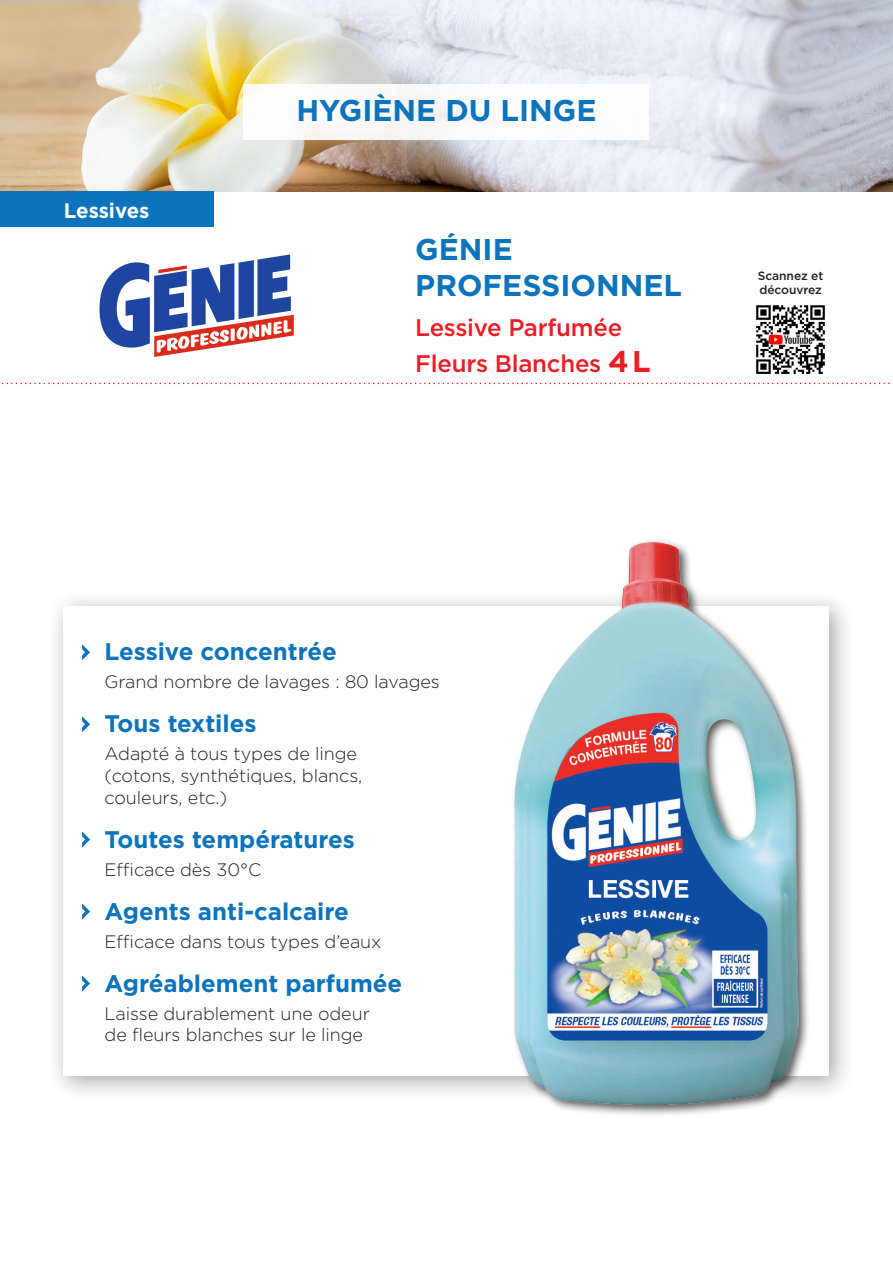
<style>
.page{position:relative;width:893px;height:1263px;background:#fff}
.page>*{position:absolute;margin:0;border:0;box-sizing:border-box;transform-origin:0 0}
.t1{font:700 30px/36px "Gotham";color:#0c74bc}
.t2{font:700 24px "Gotham";color:#0c74bc}
.t3{font:500 24px/36px "Gotham";letter-spacing:-.01em;color:#ee1d23}
.t4{font:700 21px "Gotham";color:#fff}
.t5{font:300 18px/21.6px "Gotham";letter-spacing:-.005em;color:#231f20}
.t6{font:500 12px/14.4px "Gotham";letter-spacing:-.005em;color:#231f20}
.s1{font-weight:700;font-size:30px}
</style>
<div class="page">
<img style="left:0;top:0;width:893px;height:191px">
<svg style="left:1px;top:383px;width:892px;height:1px"></svg>
<div style="left:47px;top:589px;width:808px;height:513px;background:#231f20;opacity:.4"></div>
<div style="left:64px;top:606px;width:765px;height:470px;background:#fff"></div>
<div style="left:511px;top:538px;width:299px;height:579px;background:#231f20;opacity:.75"></div>
<img style="left:515px;top:542px;width:283px;height:562px">
<svg style="left:82px;top:644px;width:8px;height:16px"></svg>
<svg style="left:82px;top:716px;width:8px;height:16px"></svg>
<svg style="left:82px;top:831px;width:8px;height:16px"></svg>
<svg style="left:82px;top:903px;width:8px;height:16px"></svg>
<svg style="left:82px;top:975px;width:8px;height:16px"></svg>
<div style="left:244px;top:84px;width:405px;height:56px;background:#fff"></div>
<svg style="left:99px;top:254px;width:195px;height:103px"></svg>
<div style="left:0;top:191px;width:214px;height:36px;background:#0c74bc"></div>
<img style="left:756px;top:305px;width:69px;height:69px">
<p class="t4" style="left:64px;top:196px;width:87px">Lessives</p>
<h1 class="t1" style="left:296px;top:92px;width:302px">HYGIÈNE DU LINGE</h1>
<h1 class="t1" style="left:415px;top:231px;width:268px">GÉNIE<br>PROFESSIONNEL</h1>
<h2 class="t3" style="left:415px;top:310px;width:237px">Lessive Parfumée<br>Fleurs Blanches <span class="s1">4 L</span></h2>
<p class="t6" style="left:758px;top:268px;width:67px">Scannez et découvrez</p>
<h2 class="t2" style="left:105px;top:636px;width:234px">Lessive concentrée</h2>
<p class="t5" style="left:105px;top:671px;width:337px">Grand nombre de lavages : 80 lavages</p>
<h2 class="t2" style="left:105px;top:708px;width:153px">Tous textiles</h2>
<p class="t5" style="left:105px;top:743px;width:259px">Adapté à tous types de linge (cotons, synthétiques, blancs, couleurs, etc.)</p>
<h2 class="t2" style="left:105px;top:823px;width:252px">Toutes températures</h2>
<p class="t5" style="left:105px;top:858px;width:158px">Efficace dès 30°C</p>
<h2 class="t2" style="left:105px;top:895px;width:246px">Agents anti-calcaire</h2>
<p class="t5" style="left:105px;top:930px;width:278px">Efficace dans tous types d’eaux</p>
<h2 class="t2" style="left:105px;top:967px;width:299px">Agréablement parfumée</h2>
<p class="t5" style="left:105px;top:1002px;width:267px">Laisse durablement une odeur de fleurs blanches sur le linge</p>
</div>
